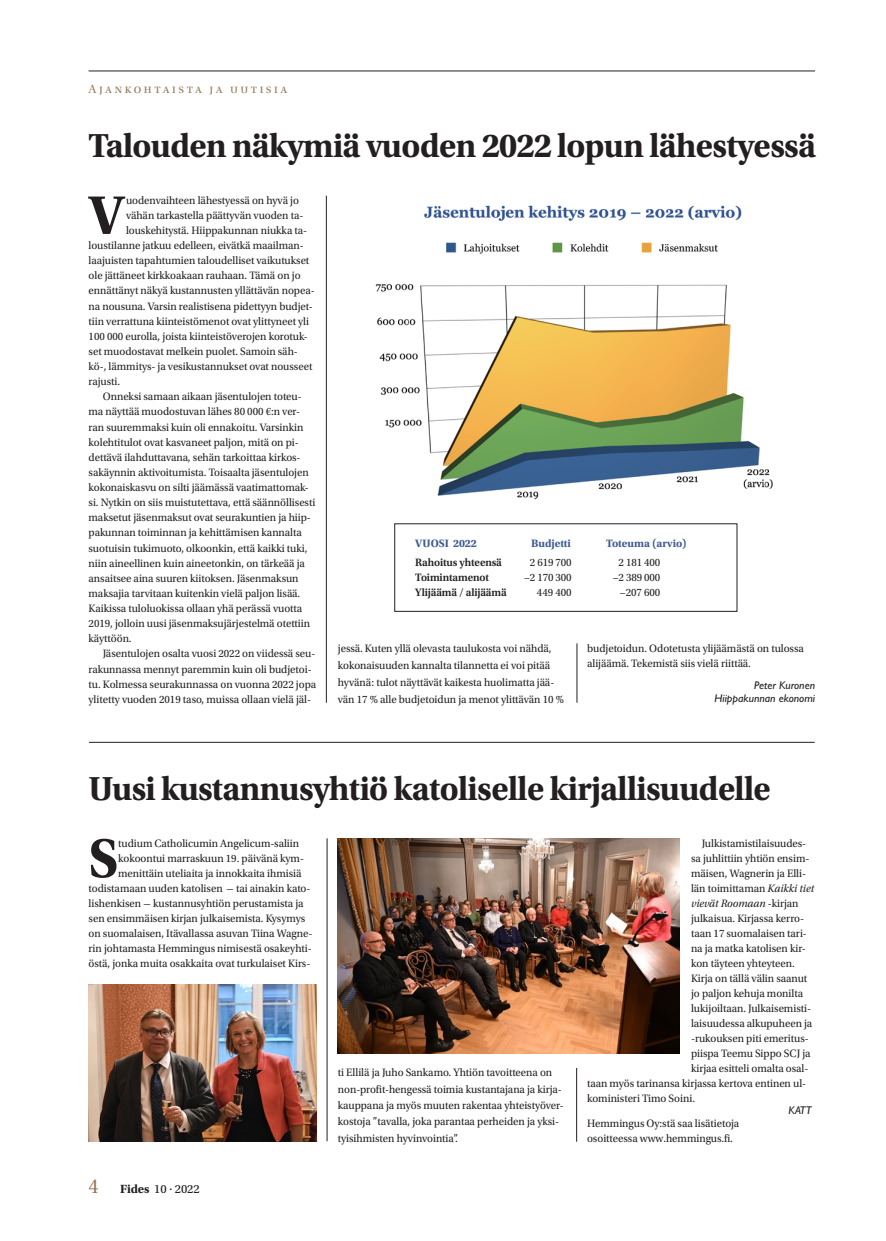
<style>
.page{position:relative;width:886px;height:1241px;background:#fff}
.page>*{position:absolute;margin:0;border:0;box-sizing:border-box;transform-origin:0 0}
.t1{font:700 57.25px "Utopia Std";color:#231f20}
.t2{font:700 35px "Utopia Std";letter-spacing:-.02em;color:#231f20}
.t3{font:12.5px "Utopia Std Subh";letter-spacing:.2em;color:#997655}
.t4{font:12.5px "Utopia Std Capt";letter-spacing:-.005em;color:#231f20}
.t5{font:11.25px/16.4px "Utopia Std";letter-spacing:-.005em;color:#231f20}
.t6{font:600 11.25px "Utopia Std";letter-spacing:-.01em;color:#231f20}
.t7{font:italic 11.25px/12.5px "Gill Sans Std";color:#231f20;text-align:right}
.t8{font:700 11.25px "Utopia Std";letter-spacing:-.005em;color:#3e5b92}
.t9{font:italic 11.25px "Utopia Std";letter-spacing:-.005em;color:#231f20}
.s1{font-weight:400;color:#fff}
.s2{font-family:"Utopia Std";font-size:21.25px;color:#997655}
.s3{font-family:"Utopia Std";font-weight:700}
.s4{font-style:italic}
.s5{font-style:normal}
</style>
<div class="page">
<hr style="left:89px;top:71px;width:726px;height:1px;background:#231f20">
<hr style="left:89px;top:742px;width:726px;height:1px;background:#231f20">
<img style="left:375px;top:205px;width:398px;height:295px">
<hr style="left:326px;top:196px;width:1px;height:506px;background:#231f20">
<hr style="left:577px;top:643px;width:1px;height:59px;background:#231f20">
<img style="left:338px;top:838px;width:341px;height:215px">
<img style="left:89px;top:984px;width:228px;height:156px">
<hr style="left:576px;top:1067px;width:1px;height:74px;background:#231f20">
<hr style="left:327px;top:838px;width:1px;height:302px;background:#231f20">
<p class="t3" style="left:89px;top:83px;width:200px">Ajankohtaista ja uutisia</p>
<h2 class="t2" style="left:89px;top:125px;width:729px">Talouden näkymiä vuoden 2022 lopun lähestyessä</h2>
<h1 class="t1" style="left:89px;top:182px;width:38px">V</h1>
<p class="t5" style="left:126px;top:192px;width:174px">uodenvaihteen lähestyessä on hyvä jo</p>
<p class="t5" style="left:126px;top:207px;width:179px">vähän tarkastella päättyvän vuoden ta-</p>
<p class="t5" style="left:126px;top:222px;width:183px">louskehitystä. Hiippakunnan niukka ta-</p>
<p class="t5" style="left:89px;top:237px;width:217px">loustilanne jatkuu edelleen, eivätkä maailman-</p>
<p class="t5" style="left:89px;top:252px;width:222px">laajuisten tapahtumien taloudelliset vaikutukset</p>
<p class="t5" style="left:89px;top:267px;width:214px">ole jättäneet kirkkoakaan rauhaan. Tämä on jo</p>
<p class="t5" style="left:89px;top:283px;width:228px">ennättänyt näkyä kustannusten yllättävän nopea-</p>
<p class="t5" style="left:89px;top:298px;width:226px">na nousuna. Varsin realistisena pidettyyn budjet-</p>
<p class="t5" style="left:89px;top:313px;width:222px">tiin verrattuna kiinteistömenot ovat ylittyneet yli</p>
<p class="t5" style="left:89px;top:328px;width:221px">100 000 eurolla, joista kiinteistöverojen korotuk-</p>
<p class="t5" style="left:89px;top:343px;width:211px">set muodostavat melkein puolet. Samoin säh-</p>
<p class="t5" style="left:89px;top:358px;width:225px">kö-, lämmitys- ja vesikustannukset ovat nousseet</p>
<p class="t5" style="left:89px;top:373px;width:33px">rajusti.</p>
<p class="t5" style="left:103px;top:388px;width:201px">Onneksi samaan aikaan jäsentulojen toteu-</p>
<p class="t5" style="left:89px;top:403px;width:213px">ma näyttää muodostuvan lähes 80 000 €:n ver-</p>
<p class="t5" style="left:89px;top:419px;width:216px">ran suuremmaksi kuin oli ennakoitu. Varsinkin</p>
<p class="t5" style="left:89px;top:434px;width:212px">kolehtitulot ovat kasvaneet paljon, mitä on pi-</p>
<p class="t5" style="left:89px;top:449px;width:214px">dettävä ilahduttavana, sehän tarkoittaa kirkos-</p>
<p class="t5" style="left:89px;top:464px;width:222px">sakäynnin aktivoitumista. Toisaalta jäsentulojen</p>
<p class="t5" style="left:89px;top:479px;width:222px">kokonaiskasvu on silti jäämässä vaatimattomak-</p>
<p class="t5" style="left:89px;top:494px;width:228px">si. Nytkin on siis muistutettava, että säännöllisesti</p>
<p class="t5" style="left:89px;top:509px;width:224px">maksetut jäsenmaksut ovat seurakuntien ja hiip-</p>
<p class="t5" style="left:89px;top:524px;width:215px">pakunnan toiminnan ja kehittämisen kannalta</p>
<p class="t5" style="left:89px;top:540px;width:220px">suotuisin tukimuoto, olkoonkin, että kaikki tuki,</p>
<p class="t5" style="left:89px;top:555px;width:218px">niin aineellinen kuin aineetonkin, on tärkeää ja</p>
<p class="t5" style="left:89px;top:570px;width:212px">ansaitsee aina suuren kiitoksen. Jäsenmaksun</p>
<p class="t5" style="left:89px;top:585px;width:213px">maksajia tarvitaan kuitenkin vielä paljon lisää.</p>
<p class="t5" style="left:89px;top:600px;width:215px">Kaikissa tuloluokissa ollaan yhä perässä vuotta</p>
<p class="t5" style="left:89px;top:615px;width:223px">2019, jolloin uusi jäsenmaksujärjestelmä otettiin</p>
<p class="t5" style="left:89px;top:630px;width:45px">käyttöön.</p>
<p class="t5" style="left:103px;top:645px;width:214px">Jäsentulojen osalta vuosi 2022 on viidessä seu-</p>
<p class="t5" style="left:89px;top:660px;width:225px">rakunnassa mennyt paremmin kuin oli budjetoi-</p>
<p class="t5" style="left:89px;top:676px;width:229px">tu. Kolmessa seurakunnassa on vuonna 2022 jopa</p>
<p class="t5" style="left:89px;top:691px;width:224px">ylitetty vuoden 2019 taso, muissa ollaan vielä jäl-</p>
<p class="t8" style="left:415px;top:537px;width:63px">VUOSI 2022</p>
<p class="t8" style="left:531px;top:537px;width:41px">Budjetti</p>
<p class="t8" style="left:606px;top:537px;width:82px">Toteuma (arvio)</p>
<p class="t6" style="left:415px;top:555px;width:88px">Rahoitus yhteensä</p>
<p class="t5" style="left:530px;top:554px;width:43px">2 619 700</p>
<p class="t5" style="left:618px;top:554px;width:43px">2 181 400</p>
<p class="t6" style="left:415px;top:570px;width:75px">Toimintamenot</p>
<p class="t5" style="left:524px;top:569px;width:49px">−2 170 300</p>
<p class="t5" style="left:613px;top:569px;width:49px">−2 389 000</p>
<p class="t6" style="left:415px;top:585px;width:106px">Ylijäämä / alijäämä<span class="s1">0 ..</span></p>
<p class="t5" style="left:537px;top:584px;width:36px">449 400</p>
<p class="t5" style="left:620px;top:584px;width:42px">−207 600</p>
<p class="t5" style="left:338px;top:639px;width:228px;line-height:17px">jessä. Kuten yllä olevasta taulukosta voi nähdä, kokonaisuuden kannalta tilannetta ei voi pitää hyvänä: tulot näyttävät kaikesta huolimatta jää&shy;vän 17 % alle budjetoidun ja menot ylittävän 10 %</p>
<p class="t5" style="left:587px;top:640px;width:218px;line-height:15px">budjetoidun. Odotetusta ylijäämästä on tulossa alijäämä. Tekemistä siis vielä riittää.</p>
<p class="t7" style="left:714px;top:679px;width:102px">Peter Kuronen<br>Hiippakunnan ekonomi</p>
<h2 class="t2" style="left:89px;top:768px;width:683px">Uusi kustannusyhtiö katoliselle kirjallisuudelle</h2>
<h1 class="t1" style="left:89px;top:825px;width:31px">S</h1>
<p class="t5" style="left:118px;top:835px;width:182px">tudium Catholicumin Angelicum-saliin</p>
<p class="t5" style="left:118px;top:850px;width:187px">kokoontui marraskuun 19. päivänä kym-</p>
<p class="t5" style="left:118px;top:865px;width:185px">menittäin uteliaita ja innokkaita ihmisiä</p>
<p class="t5" style="left:89px;top:880px;width:223px">todistamaan uuden katolisen – tai ainakin kato-</p>
<p class="t5" style="left:89px;top:895px;width:216px">lishenkisen – kustannusyhtiön perustamista ja</p>
<p class="t5" style="left:89px;top:910px;width:218px">sen ensimmäisen kirjan julkaisemista. Kysymys</p>
<p class="t5" style="left:89px;top:925px;width:225px">on suomalaisen, Itävallassa asuvan Tiina Wagne-</p>
<p class="t5" style="left:89px;top:940px;width:225px">rin johtamasta Hemmingus nimisestä osakeyhti-</p>
<p class="t5" style="left:89px;top:955px;width:223px">östä, jonka muita osakkaita ovat turkulaiset Kirs-</p>
<p class="t4" style="left:89px;top:1181px;width:113px"><span class="s2">4</span> <span class="s3">Fides</span> 10 . 2022</p>
<p class="t5" style="left:338px;top:1064px;width:227px">ti Ellilä ja Juho Sankamo. Yhtiön tavoitteena on non-profit-hengessä toimia kustantajana ja kirja&shy;kauppana ja myös muuten rakentaa yhteistyöver&shy;kostoja ”tavalla, joka parantaa perheiden ja yksi&shy;tyisihmisten hyvinvointia”.</p>
<p class="t5" style="left:702px;top:834px;width:106px">Julkistamistilaisuudes-</p>
<p class="t5" style="left:691px;top:849px;width:120px">sa juhlittiin yhtiön ensim-</p>
<p class="t5" style="left:691px;top:864px;width:117px">mäisen, Wagnerin ja Elli-</p>
<p class="t5" style="left:691px;top:879px;width:124px">län toimittaman <span class="s4">Kaikki tiet</span></p>
<p class="t9" style="left:691px;top:896px;width:109px">vievät Roomaan <span class="s5">-kirjan</span></p>
<p class="t5" style="left:691px;top:909px;width:114px">julkaisua. Kirjassa kerro-</p>
<p class="t5" style="left:691px;top:924px;width:117px">taan 17 suomalaisen tari-</p>
<p class="t5" style="left:691px;top:939px;width:116px">na ja matka katolisen kir-</p>
<p class="t5" style="left:691px;top:954px;width:105px">kon täyteen yhteyteen.</p>
<p class="t5" style="left:691px;top:969px;width:118px">Kirja on tällä välin saanut</p>
<p class="t5" style="left:691px;top:984px;width:114px">jo paljon kehuja monilta</p>
<p class="t5" style="left:691px;top:999px;width:121px">lukijoiltaan. Julkaisemisti-</p>
<p class="t5" style="left:691px;top:1014px;width:123px">laisuudessa alkupuheen ja</p>
<p class="t5" style="left:691px;top:1029px;width:119px">-rukouksen piti emeritus-</p>
<p class="t5" style="left:691px;top:1044px;width:121px">piispa Teemu Sippo SCJ ja</p>
<p class="t5" style="left:691px;top:1059px;width:119px">kirjaa esitteli omalta osal-</p>
<p class="t5" style="left:587px;top:1074px;width:221px">taan myös tarinansa kirjassa kertova entinen ul-</p>
<p class="t5" style="left:587px;top:1089px;width:109px">koministeri Timo Soini.</p>
<p class="t7" style="left:788px;top:1104px;width:24px">KATT</p>
<p class="t5" style="left:587px;top:1115px;width:154px;line-height:15px">Hemmingus Oy:stä saa lisätietoja osoitteessa www.hemmingus.fi.</p>
</div>
